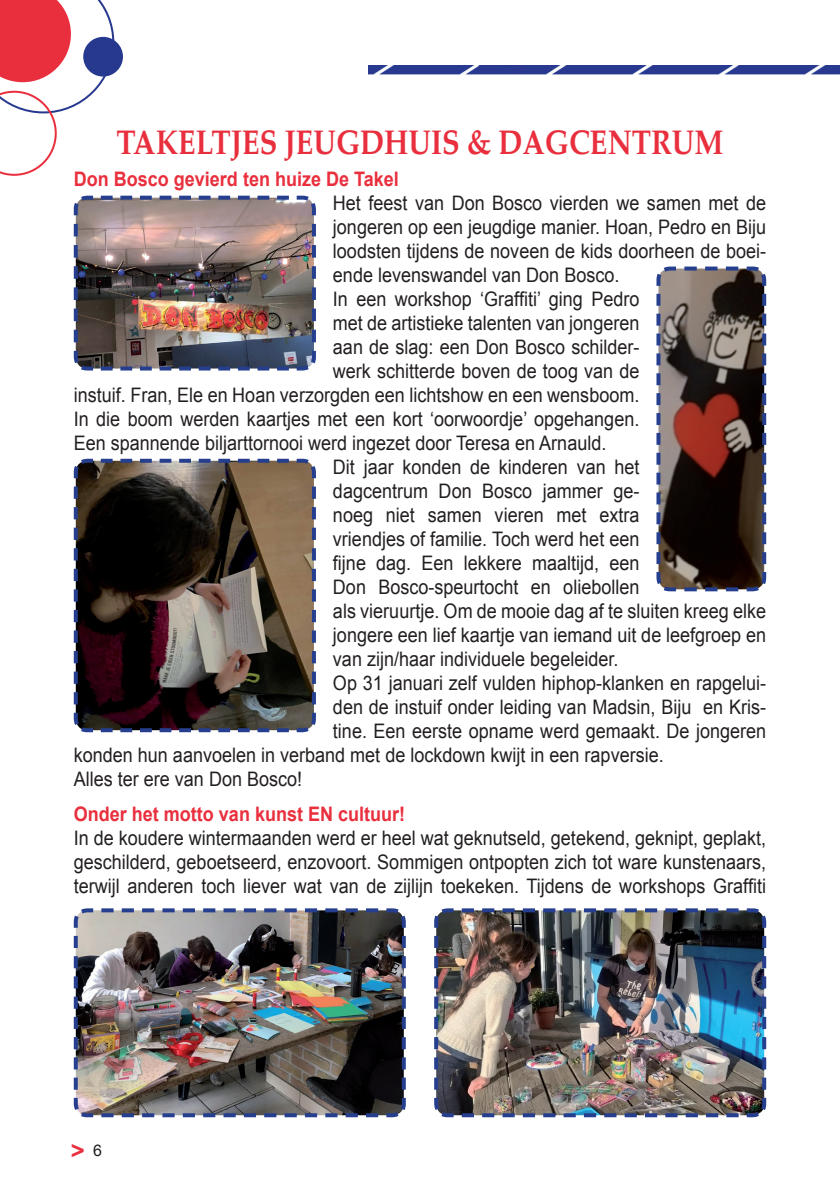
<style>
.page{position:relative;width:840px;height:1191px;background:#fff}
.page>*{position:absolute;margin:0;border:0;box-sizing:border-box;transform-origin:0 0}
.t1{font:700 34px "Palatino";color:#e92f3d;scale:.85 1}
.t2{font:700 24px "Arial";color:#e92f3d}
.t3{font:20px/24px "Arial";color:#231f20;text-align:justify;scale:.9 1}
.t4{font:700 20px "Arial";color:#e92f3d;scale:.9 1}
.s1{font-weight:400;font-size:16px;color:#231f20}
</style>
<div class="page">
<img style="left:369px;top:66px;width:470px;height:8px">
<div style="left:83px;top:37px;width:40px;height:40px;background:#27388f;border-radius:50%"></div>
<svg style="left:0;top:0;width:114px;height:176px"></svg>
<img style="left:73px;top:195px;width:243px;height:176px">
<svg style="left:656px;top:266px;width:111px;height:326px;background:#51403e"></svg>
<svg style="left:73px;top:458px;width:243px;height:275px;background:#483d39"></svg>
<img style="left:73px;top:908px;width:333px;height:210px">
<img style="left:434px;top:908px;width:333px;height:210px">
<h1 class="t1" style="left:116px;top:114px;width:715px">TAKELTJES JEUGDHUIS &amp; DAGCENTRUM</h1>
<p class="t4" style="left:74px;top:165px;width:362px">Don Bosco gevierd ten huize De Takel</p>
<p class="t3" style="left:333px;top:191px;width:482px">Het feest van Don Bosco vierden we samen met de</p>
<p class="t3" style="left:333px;top:215px;width:482px">jongeren op een jeugdige manier. Hoan, Pedro en Biju</p>
<p class="t3" style="left:333px;top:239px;width:482px">loodsten tijdens de noveen de kids doorheen de boei-</p>
<p class="t3" style="left:333px;top:263px;width:319px">ende levenswandel van Don Bosco.</p>
<p class="t3" style="left:333px;top:287px;width:342px">In een workshop ‘Graffiti’ ging Pedro</p>
<p class="t3" style="left:333px;top:311px;width:342px">met de artistieke talenten van jongeren</p>
<p class="t3" style="left:333px;top:335px;width:342px">aan de slag: een Don Bosco schilder-</p>
<p class="t3" style="left:333px;top:359px;width:342px">werk schitterde boven de toog van de</p>
<p class="t3" style="left:74px;top:383px;width:629px">instuif. Fran, Ele en Hoan verzorgden een lichtshow en een wensboom.</p>
<p class="t3" style="left:74px;top:407px;width:629px">I n die boom werden kaartjes met een kort ‘oorwoordje’ opgehangen.</p>
<p class="t3" style="left:74px;top:431px;width:593px">Een spannende biljarttornooi werd ingezet door Teresa en Arnauld.</p>
<p class="t3" style="left:333px;top:455px;width:342px">Dit jaar konden de kinderen van het</p>
<p class="t3" style="left:333px;top:479px;width:342px">dagcentrum Don Bosco jammer ge-</p>
<p class="t3" style="left:333px;top:503px;width:342px">noeg niet samen vieren met extra</p>
<p class="t3" style="left:333px;top:527px;width:342px">vriendjes of familie. Toch werd het een</p>
<p class="t3" style="left:333px;top:551px;width:342px">fijne dag. Een lekkere maaltijd, een</p>
<p class="t3" style="left:333px;top:575px;width:342px">Don Bosco-speurtocht en oliebollen</p>
<p class="t3" style="left:333px;top:599px;width:482px">als vieruurtje. Om de mooie dag af te sluiten kreeg elke</p>
<p class="t3" style="left:333px;top:623px;width:482px">jongere een lief kaartje van iemand uit de leefgroep en</p>
<p class="t3" style="left:333px;top:647px;width:318px">van zijn/haar individuele begeleider.</p>
<p class="t3" style="left:333px;top:671px;width:482px">Op 31 januari zelf vulden hiphop-klanken en rapgelui-</p>
<p class="t3" style="left:333px;top:695px;width:482px">den de instuif onder leiding van Madsin, Biju en Kris-</p>
<p class="t3" style="left:333px;top:719px;width:482px">tine. Een eerste opname werd gemaakt. De jongeren</p>
<p class="t3" style="left:74px;top:743px;width:656px">konden hun aanvoelen in verband met de lockdown kwijt in een rapversie.</p>
<p class="t3" style="left:74px;top:767px;width:255px">Alles ter ere van Don Bosco!</p>
<p class="t4" style="left:74px;top:801px;width:369px">Onder het motto van kunst EN cultuur!</p>
<p class="t3" style="left:74px;top:826px;width:770px">I n de koudere wintermaanden werd er heel wat geknutseld, getekend, geknipt, geplakt, geschilderd, geboetseerd, enzovoort. Sommigen ontpopten zich tot ware kunstenaars, terwijl anderen toch liever wat van de zijlijn toekeken. Tijdens de workshops Graffiti</p>
<p class="t2" style="left:71px;top:1134px;width:32px">&gt; <span class="s1">6</span></p>
</div>
